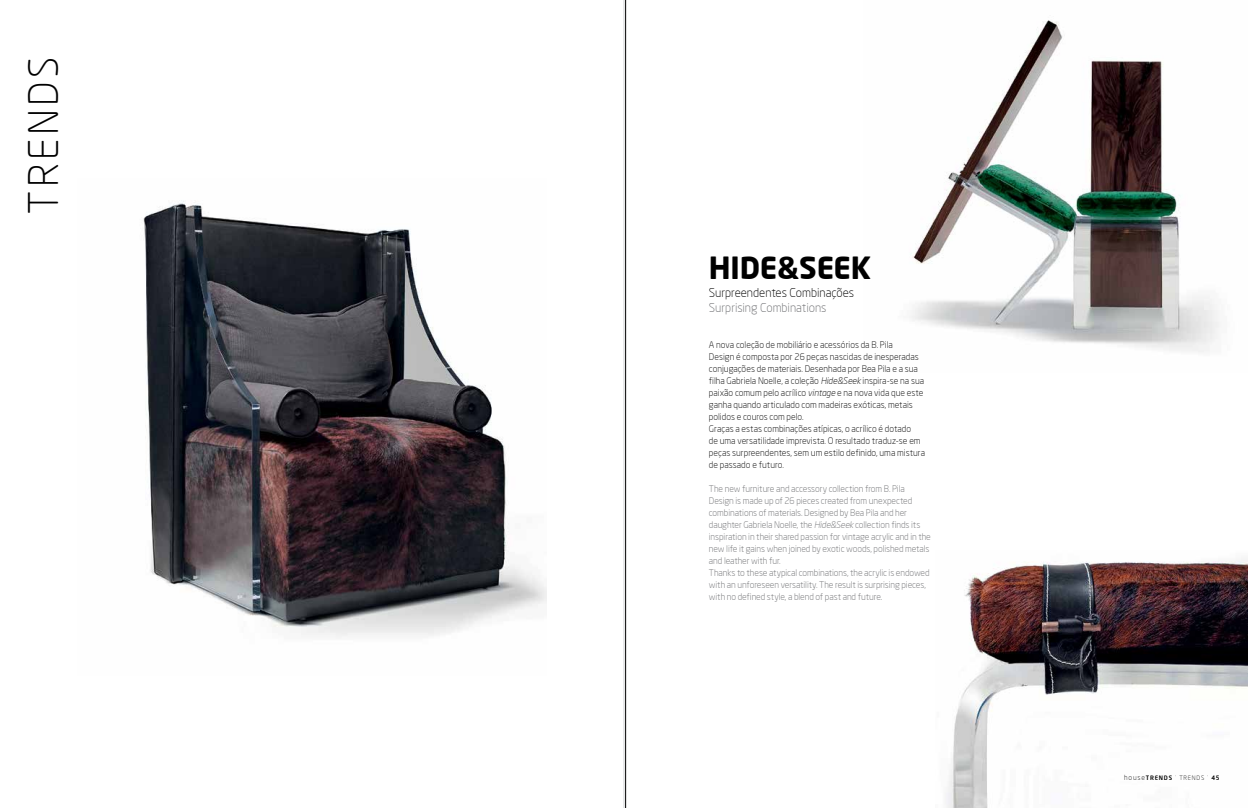
<style>
.page{position:relative;width:1248px;height:808px;background:#fff}
.page>*{position:absolute;margin:0;border:0;box-sizing:border-box;transform-origin:0 0}
.t1{font:300 40px "Neo Sans";letter-spacing:.085em;color:#000}
.t2{font:700 30px "Neo Sans";letter-spacing:-.005em;color:#000}
.t3{font:300 12px "Neo Sans";color:#000}
.t4{font:300 12px "Neo Sans";letter-spacing:-.005em;color:#6d6e71}
.t5{font:300 9px/12px "Neo Sans";color:#000}
.t6{font:300 9px/12px "Neo Sans";letter-spacing:-.01em;color:#6d6e71}
.t7{font:500 6px "Neo Sans";letter-spacing:.12em;color:#000}
.s1{font-style:italic}
.s2{font-weight:300;font-size:7px}
.s3{font-weight:300}
</style>
<div class="page">
<img style="left:946px;top:559px;width:301px;height:249px">
<img style="left:910px;top:20px;width:310px;height:332px">
<svg style="left:143px;top:0;width:483px;height:808px"></svg>
<hr style="left:623px;top:0;width:1px;height:808px;background:#d1d3d4">
<h1 class="t1" style="left:20px;top:214px;width:158px;rotate:-90deg">trends</h1>
<h2 class="t2" style="left:708px;top:249px;width:164px">HIDE&amp;SEEK</h2>
<h3 class="t3" style="left:708px;top:285px;width:147px">Surpreendentes Combinações</h3>
<h3 class="t4" style="left:708px;top:300px;width:119px">Surprising Combinations</h3>
<p class="t5" style="left:708px;top:339px;width:218px">A nova coleção de mobiliário e acessórios da B. Pila<br>Design é composta por 26 peças nascidas de inesperadas conjugações de materiais. Desenhada por Bea Pila e a sua filha Gabriela Noelle, a coleção <span class="s1">Hide&amp;Seek</span> inspira-se na sua paixão comum pelo acrílico <span class="s1">vintage</span> e na nova vida que este ganha quando articulado com madeiras exóticas, metais polidos e couros com pelo.<br>Graças a estas combinações atípicas, o acrílico é dotado<br>de uma versatilidade imprevista. O resultado traduz-se em peças surpreendentes, sem um estilo definido, uma mistura de passado e futuro.</p>
<p class="t6" style="left:708px;top:483px;width:223px">The new furniture and accessory collection from B. Pila Design is made up of 26 pieces created from unexpected combinations of materials. Designed by Bea Pila and her daughter Gabriela Noelle, the <span class="s1">Hide&amp;Seek</span> collection finds its inspiration in their shared passion for vintage acrylic and in the new life it gains when joined by exotic woods, polished metals and leather with fur.<br>Thanks to these atypical combinations, the acrylic is endowed with an unforeseen versatility. The result is surprising pieces, with no defined style, a blend of past and future.</p>
<p class="t7" style="left:1123px;top:774px;width:97px"><span class="s2">house</span>TRENDS <span class="s3">˙ trends ˙</span> 45</p>
</div>
